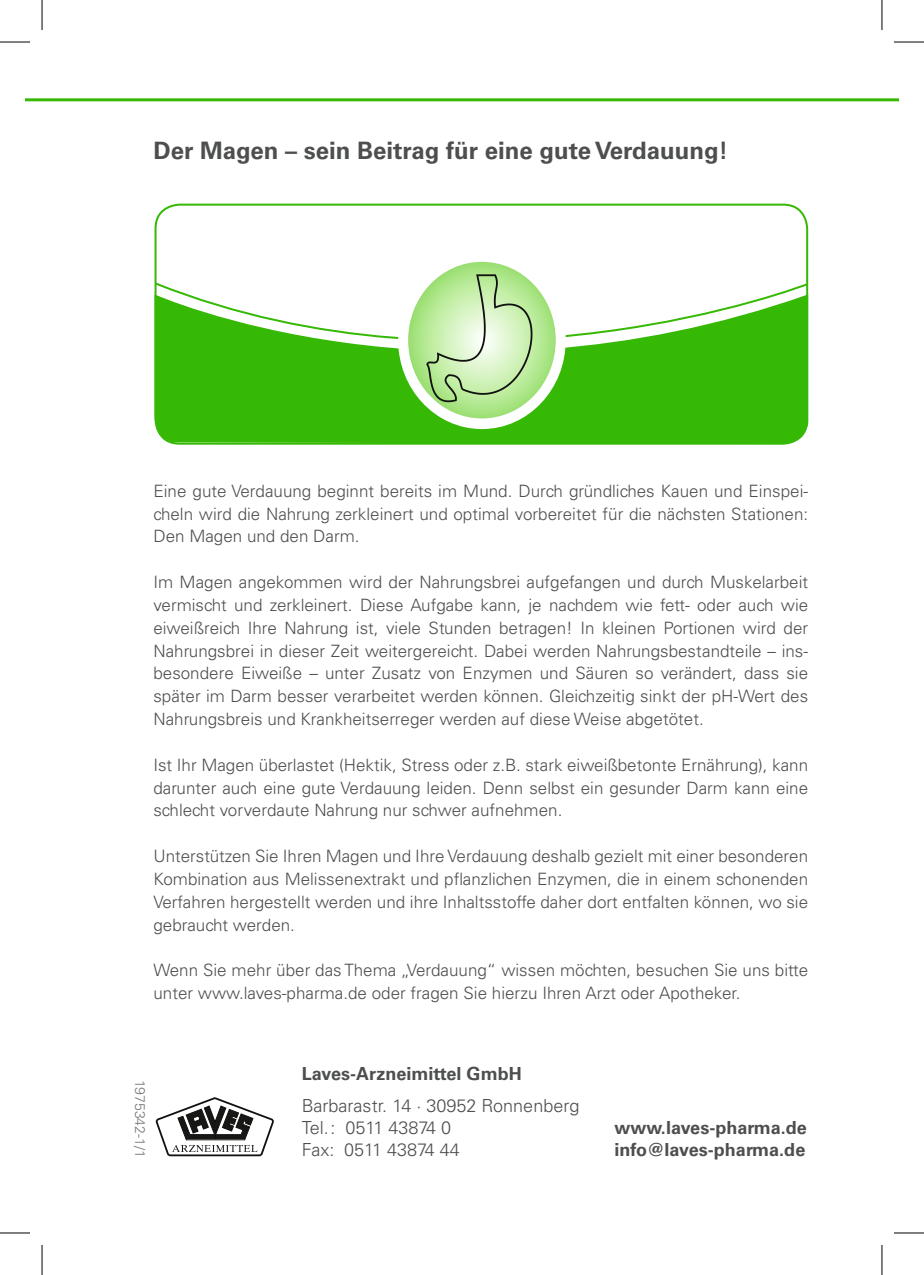
<style>
.page{position:relative;width:924px;height:1275px;background:#fff}
.page>*{position:absolute;margin:0;border:0;box-sizing:border-box;transform-origin:0 0}
.t1{font:700 24px "Univers LT Std";color:#4d4f4e}
.t2{font:700 18px/22px "Univers LT Std";color:#4d4f4e}
.t3{font:300 18px/22px "Univers LT Std";color:#4d4f4e}
.t4{font:300 17px/22.8px "Univers LT Std";color:#4d4f4e;text-align:justify}
.t5{font:300 14px "Univers LT Std";color:#767877}
</style>
<div class="page">
<svg style="left:156px;top:1097px;width:118px;height:59px"></svg>
<hr style="left:25px;top:98px;width:873px;height:3px;background:#36b904">
<div style="left:154px;top:412px;width:653px;height:32px;background:#36b904"></div>
<svg style="left:154px;top:281px;width:655px;height:131px"></svg>
<div style="left:398px;top:251px;width:167px;height:178px;border:22px solid #fff;border-radius:50%"></div>
<svg style="left:408px;top:262px;width:147px;height:156px"></svg>
<hr style="left:0;top:42px;width:30px;height:1px;background:#000">
<hr style="left:893px;top:42px;width:30px;height:1px;background:#000">
<hr style="left:0;top:1232px;width:30px;height:1px;background:#000">
<hr style="left:893px;top:1232px;width:30px;height:1px;background:#000">
<hr style="left:42px;top:0;width:1px;height:30px;background:#000">
<hr style="left:42px;top:1245px;width:1px;height:30px;background:#000">
<hr style="left:881px;top:0;width:1px;height:30px;background:#000">
<hr style="left:881px;top:1245px;width:1px;height:30px;background:#000">
<h1 class="t1" style="left:153px;top:136px;width:576px">Der Magen – sein Beitrag für eine gute Verdauung!</h1>
<p class="t4" style="left:153px;top:479px;width:656px">Eine gute Verdauung beginnt bereits im Mund. Durch gründliches Kauen und Einspei&shy;cheln wird die Nahrung zerkleinert und optimal vorbereitet für die nächsten Stationen:<br>Den Magen und den Darm.</p>
<p class="t4" style="left:153px;top:570px;width:656px">Im Magen angekommen wird der Nahrungsbrei aufgefangen und durch Muskelarbeit vermischt und zerkleinert. Diese Aufgabe kann, je nachdem wie fett- oder auch wie eiweißreich Ihre Nahrung ist, viele Stunden betragen! In kleinen Portionen wird der Nahrungsbrei in dieser Zeit weitergereicht. Dabei werden Nahrungsbestandteile – ins&shy;besondere Eiweiße – unter Zusatz von Enzymen und Säuren so verändert, dass sie später im Darm besser verarbeitet werden können. Gleichzeitig sinkt der pH-Wert des Nahrungsbreis und Krankheitserreger werden auf diese Weise abgetötet.</p>
<p class="t4" style="left:153px;top:753px;width:656px">Ist Ihr Magen überlastet (Hektik, Stress oder z.B. stark eiweißbetonte Ernährung), kann darunter auch eine gute Verdauung leiden. Denn selbst ein gesunder Darm kann eine schlecht vorverdaute Nahrung nur schwer aufnehmen.</p>
<p class="t4" style="left:153px;top:844px;width:656px">Unterstützen Sie Ihren Magen und Ihre Verdauung deshalb gezielt mit einer besonderen Kombination aus Melissenextrakt und pflanzlichen Enzymen, die in einem schonenden Verfahren hergestellt werden und ihre Inhaltsstoffe daher dort entfalten können, wo sie gebraucht werden.</p>
<p class="t4" style="left:153px;top:959px;width:656px">Wenn Sie mehr über das Thema „Verdauung“ wissen möchten, besuchen Sie uns bitte unter www.laves-pharma.de oder fragen Sie hierzu Ihren Arzt oder Apotheker.</p>
<p class="t5" style="left:148px;top:1080px;width:79px;rotate:90deg">1975342-1/1</p>
<p class="t2" style="left:302px;top:1063px;width:221px">Laves-Arzneimittel GmbH</p>
<p class="t3" style="left:302px;top:1094px;width:279px">Barbarastr. 14 · 30952 Ronnenberg<br>Tel.: 0511 43874 0<br>Fax: 0511 43874 44</p>
<p class="t2" style="left:614px;top:1117px;width:194px">www.laves-pharma.de info@laves-pharma.de</p>
</div>
